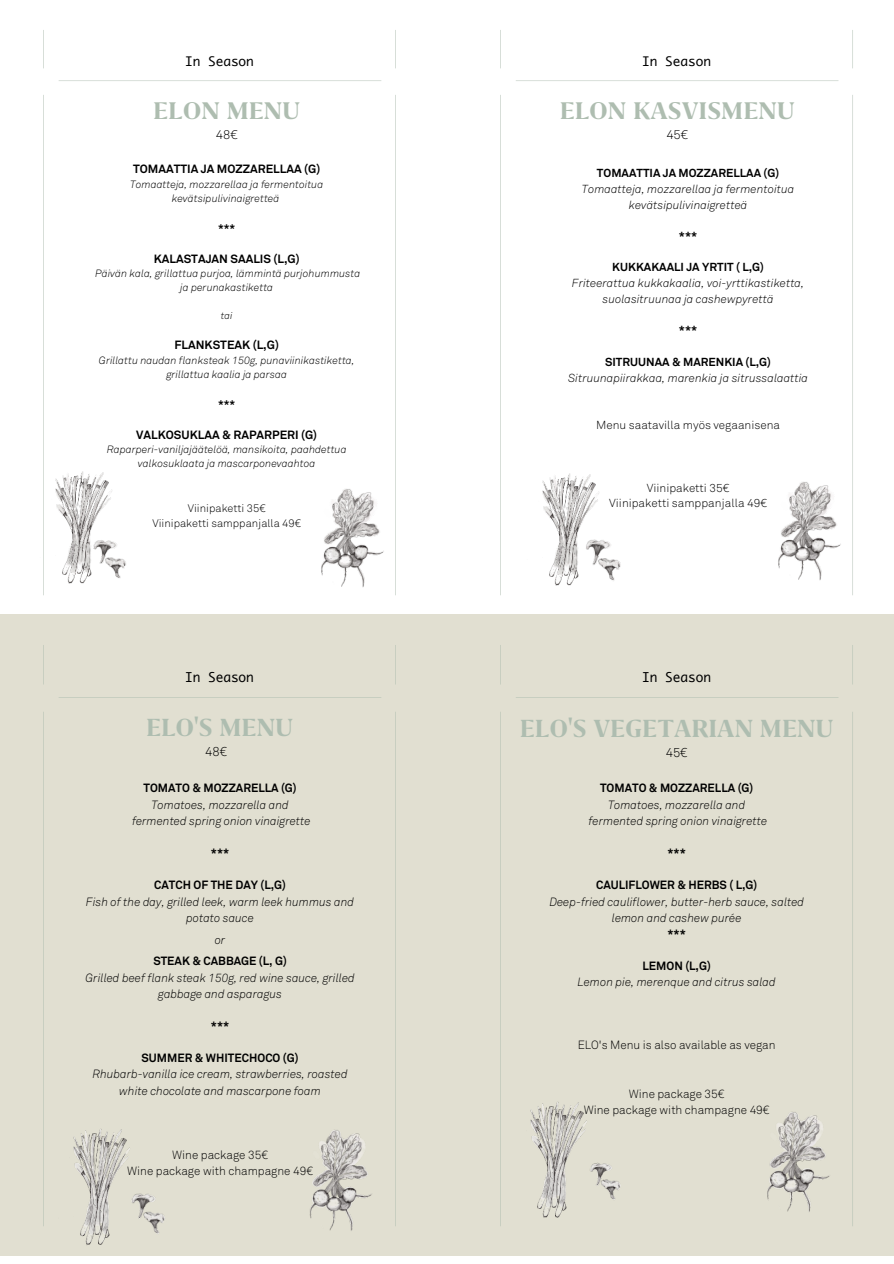
<style>
.page{position:relative;width:894px;height:1264px;background:#fff}
.page>*{position:absolute;margin:0;border:0;box-sizing:border-box;transform-origin:0 0}
.t1{font:700 28.5px "Grifo S";color:#aebdb0}
.t2{font:700 27.75px "Grifo S";color:#aebdb0}
.t3{font:12.9px "Monaco";color:#000}
.t4{font:300 12.9px "Akkurat Std";color:#000}
.t5{font:12.6px "Monaco";color:#000}
.t6{font:300 12.6px "Akkurat Std";color:#000}
.t7{font:italic 300 11.85px/16.2px "Akkurat Pro";color:#000;text-align:center}
.t8{font:700 11.85px "Akkurat Std";color:#000}
.t9{font:300 11.85px/16.2px "Akkurat Std";color:#000;text-align:center}
.t10{font:italic 300 11.55px/15.8px "Akkurat Pro";color:#000;text-align:center}
.t11{font:700 11.55px "Akkurat Std";color:#000}
.t12{font:300 11.55px/15.8px "Akkurat Std";color:#000;text-align:center}
.t13{font:300 10.8px/15px "Akkurat Std";color:#000;text-align:center}
.t14{font:700 10.8px "Akkurat Std";color:#000}
.t15{font:italic 300 10.5px/14.1px "Akkurat Pro";color:#000;text-align:center}
.t16{font:italic 300 9.9px "Akkurat Pro";color:#000}
</style>
<div class="page">
<svg style="left:43px;top:30px;width:1px;height:38px"></svg>
<svg style="left:500px;top:30px;width:1px;height:38px"></svg>
<svg style="left:395px;top:30px;width:1px;height:38px"></svg>
<svg style="left:852px;top:30px;width:1px;height:38px"></svg>
<svg style="left:43px;top:95px;width:1px;height:368px"></svg>
<svg style="left:500px;top:95px;width:1px;height:500px"></svg>
<svg style="left:395px;top:95px;width:1px;height:500px"></svg>
<svg style="left:852px;top:95px;width:1px;height:500px"></svg>
<img style="left:43px;top:463px;width:69px;height:133px">
<img style="left:542px;top:473px;width:57px;height:113px">
<img style="left:90px;top:534px;width:36px;height:55px">
<img style="left:581px;top:532px;width:40px;height:54px">
<img style="left:321px;top:489px;width:63px;height:98px">
<img style="left:778px;top:482px;width:63px;height:98px">
<div style="left:0;top:614px;width:893px;height:641px;background:#e1dfd1"></div>
<svg style="left:59px;top:697px;width:322px;height:1px"></svg>
<svg style="left:516px;top:697px;width:322px;height:1px"></svg>
<svg style="left:43px;top:645px;width:1px;height:39px"></svg>
<svg style="left:500px;top:645px;width:1px;height:39px"></svg>
<svg style="left:395px;top:645px;width:1px;height:39px"></svg>
<svg style="left:852px;top:645px;width:1px;height:39px"></svg>
<svg style="left:43px;top:712px;width:1px;height:514px"></svg>
<svg style="left:500px;top:712px;width:1px;height:514px"></svg>
<svg style="left:395px;top:712px;width:1px;height:514px"></svg>
<svg style="left:852px;top:712px;width:1px;height:514px"></svg>
<img style="left:46px;top:1129px;width:103px;height:127px">
<img style="left:530px;top:1102px;width:57px;height:116px">
<img style="left:128px;top:1186px;width:37px;height:58px">
<img style="left:586px;top:1156px;width:35px;height:53px">
<img style="left:309px;top:1130px;width:63px;height:101px">
<img style="left:767px;top:1112px;width:63px;height:100px">
<p class="t5" style="left:185px;top:53px;width:70px">In Season</p>
<p class="t5" style="left:642px;top:53px;width:70px">In Season</p>
<h2 class="t2" style="left:153px;top:98px;width:148px">ELON MENU</h2>
<h2 class="t2" style="left:559px;top:98px;width:236px">ELON KASVISMENU</h2>
<p class="t6" style="left:216px;top:129px;width:23px">48€</p>
<p class="t6" style="left:666px;top:129px;width:23px">45€</p>
<p class="t11" style="left:596px;top:168px;width:184px">TOMAATTIA JA MOZZARELLAA (G)</p>
<p class="t10" style="left:581px;top:182px;width:214px">Tomaatteja, mozzarellaa ja fermentoitua kevätsipulivinaigretteä</p>
<p class="t11" style="left:678px;top:231px;width:20px">***</p>
<p class="t11" style="left:612px;top:262px;width:153px">KUKKAKAALI JA YRTIT ( L,G)</p>
<p class="t10" style="left:571px;top:276px;width:234px">Friteerattua kukkakaalia, voi-yrttikastiketta, suolasitruunaa ja cashewpyrettä</p>
<p class="t11" style="left:678px;top:325px;width:20px">***</p>
<p class="t11" style="left:605px;top:357px;width:167px">SITRUUNAA &amp; MARENKIA (L,G)</p>
<p class="t10" style="left:568px;top:370px;width:241px">Sitruunapiirakkaa, marenkia ja sitrussalaattia</p>
<p class="t12" style="left:596px;top:417px;width:185px">Menu saatavilla myös vegaanisena</p>
<p class="t8" style="left:133px;top:164px;width:189px">TOMAATTIA JA MOZZARELLAA (G)</p>
<p class="t15" style="left:130px;top:177px;width:194px">Tomaatteja, mozzarellaa ja fermentoitua kevätsipulivinaigretteä</p>
<p class="t14" style="left:218px;top:223px;width:19px">***</p>
<p class="t8" style="left:154px;top:254px;width:147px">KALASTAJAN SAALIS (L,G)</p>
<p class="t15" style="left:95px;top:267px;width:267px">Päivän kala, grillattua purjoa, lämmintä purjohummusta ja perunakastiketta</p>
<p class="t16" style="left:221px;top:311px;width:13px">tai</p>
<p class="t8" style="left:174px;top:340px;width:106px">FLANKSTEAK (L,G)</p>
<p class="t15" style="left:99px;top:353px;width:257px">Grillattu naudan flanksteak 150g, punaviinikastiketta, grillattua kaalia ja parsaa</p>
<p class="t14" style="left:218px;top:399px;width:19px">***</p>
<p class="t8" style="left:136px;top:430px;width:182px">VALKOSUKLAA &amp; RAPARPERI (G)</p>
<p class="t15" style="left:107px;top:443px;width:241px">Raparperi-vaniljajäätelöä, mansikoita, paahdettua valkosuklaata ja mascarponevaahtoa</p>
<p class="t13" style="left:152px;top:501px;width:150px">Viinipaketti 35€<br>Viinipaketti samppanjalla 49€</p>
<p class="t12" style="left:609px;top:480px;width:159px">Viinipaketti 35€<br>Viinipaketti samppanjalla 49€</p>
<p class="t3" style="left:185px;top:669px;width:70px">In Season</p>
<p class="t3" style="left:642px;top:669px;width:70px">In Season</p>
<h1 class="t1" style="left:146px;top:714px;width:148px">ELO'S MENU</h1>
<h1 class="t1" style="left:519px;top:715px;width:315px">ELO'S VEGETARIAN MENU</h1>
<p class="t4" style="left:205px;top:746px;width:23px">48€</p>
<p class="t4" style="left:665px;top:747px;width:23px">45€</p>
<p class="t8" style="left:600px;top:783px;width:155px">TOMATO &amp; MOZZARELLA (G)</p>
<p class="t7" style="left:588px;top:797px;width:180px">Tomatoes, mozzarella and fermented spring onion vinaigrette</p>
<p class="t8" style="left:667px;top:847px;width:20px">***</p>
<p class="t8" style="left:596px;top:880px;width:163px">CAULIFLOWER &amp; HERBS ( L,G)</p>
<p class="t7" style="left:549px;top:894px;width:256px">Deep-fried cauliflower, butter-herb sauce, salted lemon and cashew purée</p>
<p class="t8" style="left:667px;top:928px;width:20px">***</p>
<p class="t8" style="left:642px;top:960px;width:70px">LEMON (L,G)</p>
<p class="t7" style="left:577px;top:974px;width:200px">Lemon pie, merenque and citrus salad</p>
<p class="t8" style="left:143px;top:783px;width:155px">TOMATO &amp; MOZZARELLA (G)</p>
<p class="t7" style="left:132px;top:797px;width:180px">Tomatoes, mozzarella and fermented spring onion vinaigrette</p>
<p class="t8" style="left:211px;top:847px;width:20px">***</p>
<p class="t8" style="left:154px;top:880px;width:133px">CATCH OF THE DAY (L,G)</p>
<p class="t7" style="left:86px;top:894px;width:270px">Fish of the day, grilled leek, warm leek hummus and potato sauce</p>
<p class="t7" style="left:215px;top:932px;width:12px">or</p>
<p class="t8" style="left:153px;top:956px;width:135px">STEAK &amp; CABBAGE (L, G)</p>
<p class="t7" style="left:85px;top:970px;width:271px">Grilled beef flank steak 150g, red wine sauce, grilled gabbage and asparagus</p>
<p class="t8" style="left:211px;top:1020px;width:20px">***</p>
<p class="t8" style="left:141px;top:1053px;width:158px">SUMMER &amp; WHITECHOCO (G)</p>
<p class="t7" style="left:92px;top:1066px;width:256px">Rhubarb-vanilla ice cream, strawberries, roasted white chocolate and mascarpone foam</p>
<p class="t9" style="left:577px;top:1037px;width:199px">ELO's Menu is also available as vegan</p>
<p class="t9" style="left:583px;top:1086px;width:187px">Wine package 35€<br>Wine package with champagne 49€</p>
<p class="t9" style="left:127px;top:1147px;width:187px">Wine package 35€<br>Wine package with champagne 49€</p>
</div>
